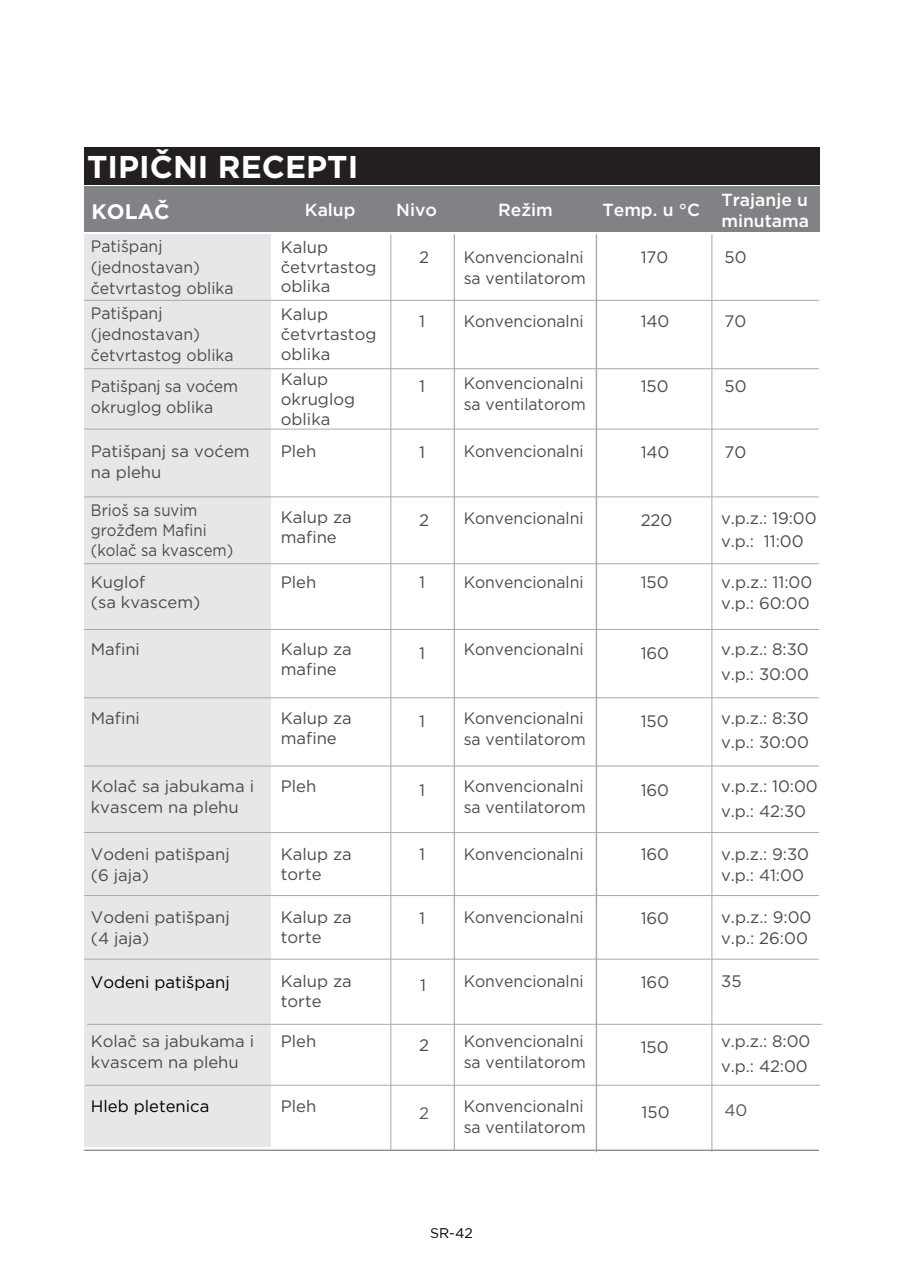
<style>
.page{position:relative;width:903px;height:1275px;background:#fff}
.page>*{position:absolute;margin:0;border:0;box-sizing:border-box;transform-origin:0 0}
.t1{font:700 31.5px "Gotham";color:#fff}
.t2{font:700 21px "Gotham";color:#fff}
.t3{font:500 17.5px/21px "Gotham";color:#fff}
.t4{font:16.62px/19.9px "Gotham";color:#4b4c4d}
.t5{font:16.62px/21px "Gotham";color:#4b4c4d;scale:.95 1}
.t6{font:16.62px/19.9px "Gotham";color:#4b4c4d;scale:.9 1}
.t7{font:16.62px "Gotham";color:#000}
.t8{font:16.62px "Gotham";color:#565a5c}
.t9{font:14px "Gotham";color:#000}
</style>
<div class="page">
<div style="left:84px;top:234px;width:186px;height:913px;background:#e6e7e9"></div>
<div style="left:84px;top:147px;width:735px;height:37px;background:#231f20"></div>
<hr style="left:84px;top:300px;width:735px;height:1px;background:#a8a9ad">
<hr style="left:84px;top:368px;width:735px;height:1px;background:#a8a9ad">
<hr style="left:84px;top:429px;width:735px;height:1px;background:#a8a9ad">
<hr style="left:84px;top:496px;width:735px;height:1px;background:#a8a9ad">
<hr style="left:84px;top:563px;width:735px;height:1px;background:#a8a9ad">
<hr style="left:84px;top:629px;width:735px;height:1px;background:#a8a9ad">
<hr style="left:84px;top:697px;width:735px;height:1px;background:#a8a9ad">
<hr style="left:84px;top:766px;width:735px;height:1px;background:#a8a9ad">
<hr style="left:84px;top:832px;width:735px;height:1px;background:#a8a9ad">
<hr style="left:84px;top:895px;width:735px;height:1px;background:#a8a9ad">
<hr style="left:84px;top:959px;width:735px;height:1px;background:#a8a9ad">
<hr style="left:84px;top:1150px;width:735px;height:1px;background:#636366">
<hr style="left:390px;top:234px;width:1px;height:917px;background:#a8a9ad">
<hr style="left:454px;top:234px;width:1px;height:916px;background:#a8a9ad">
<hr style="left:596px;top:234px;width:1px;height:918px;background:#a8a9ad">
<hr style="left:711px;top:234px;width:1px;height:918px;background:#a8a9ad">
<div style="left:84px;top:187px;width:735px;height:45px;background:#808285"></div>
<hr style="left:85px;top:1085px;width:735px;height:1px;background:#a8a9ad">
<hr style="left:87px;top:1024px;width:735px;height:1px;background:#a8a9ad">
<h1 class="t1" style="left:87px;top:146px;width:273px">TIPIČNI RECEPTI</h1>
<p class="t2" style="left:92px;top:197px;width:80px">KOLAČ</p>
<p class="t3" style="left:305px;top:199px;width:52px">Kalup</p>
<p class="t3" style="left:396px;top:199px;width:42px">Nivo</p>
<p class="t3" style="left:498px;top:199px;width:56px">Režim</p>
<p class="t3" style="left:602px;top:199px;width:99px">Temp. u °C</p>
<p class="t3" style="left:721px;top:189px;width:89px">Trajanje u minutama</p>
<p class="t5" style="left:91px;top:235px;width:152px">Patišpanj (jednostavan) četvrtastog oblika</p>
<p class="t4" style="left:281px;top:236px;width:97px">Kalup četvrtastog oblika</p>
<p class="t5" style="left:464px;top:246px;width:130px">Konvencionalni sa ventilatorom</p>
<p class="t5" style="left:464px;top:310px;width:128px">Konvencionalni</p>
<p class="t4" style="left:641px;top:247px;width:29px">170</p>
<p class="t4" style="left:724px;top:247px;width:23px">50</p>
<p class="t4" style="left:419px;top:247px;width:11px">2</p>
<p class="t5" style="left:91px;top:302px;width:152px">Patišpanj (jednostavan) četvrtastog oblika</p>
<p class="t4" style="left:281px;top:304px;width:97px">Kalup četvrtastog oblika</p>
<p class="t4" style="left:641px;top:311px;width:30px">140</p>
<p class="t4" style="left:724px;top:311px;width:23px">70</p>
<p class="t4" style="left:419px;top:311px;width:7px">1</p>
<p class="t5" style="left:91px;top:375px;width:156px">Patišpanj sa voćem okruglog oblika</p>
<p class="t4" style="left:91px;top:441px;width:160px;line-height:21px">Patišpanj sa voćem na plehu</p>
<p class="t6" style="left:91px;top:500px;width:160px">Brioš sa suvim grožđem Mafini (kolač sa kvascem)</p>
<p class="t4" style="left:91px;top:572px;width:111px">Kuglof<br>(sa kvascem)</p>
<p class="t4" style="left:91px;top:638px;width:51px">Mafini</p>
<p class="t4" style="left:91px;top:707px;width:51px">Mafini</p>
<p class="t4" style="left:91px;top:775px;width:165px;line-height:21px">Kolač sa jabukama i kvascem na plehu</p>
<p class="t4" style="left:91px;top:843px;width:141px;line-height:21px">Vodeni patišpanj (6 jaja)</p>
<p class="t4" style="left:91px;top:906px;width:141px;line-height:21px">Vodeni patišpanj (4 jaja)</p>
<p class="t7" style="left:91px;top:971px;width:141px">Vodeni patišpanj</p>
<p class="t4" style="left:281px;top:368px;width:76px">Kalup okruglog oblika</p>
<p class="t4" style="left:281px;top:441px;width:37px">Pleh</p>
<p class="t4" style="left:281px;top:507px;width:73px">Kalup za mafine</p>
<p class="t4" style="left:281px;top:572px;width:37px">Pleh</p>
<p class="t4" style="left:281px;top:638px;width:73px">Kalup za mafine</p>
<p class="t4" style="left:281px;top:707px;width:73px">Kalup za mafine</p>
<p class="t4" style="left:281px;top:776px;width:37px">Pleh</p>
<p class="t4" style="left:281px;top:844px;width:73px">Kalup za torte</p>
<p class="t4" style="left:281px;top:906px;width:73px">Kalup za torte</p>
<p class="t4" style="left:281px;top:971px;width:73px">Kalup za torte</p>
<p class="t4" style="left:419px;top:376px;width:7px">1</p>
<p class="t4" style="left:419px;top:442px;width:7px">1</p>
<p class="t5" style="left:464px;top:372px;width:130px">Konvencionalni sa ventilatorom</p>
<p class="t5" style="left:464px;top:441px;width:128px">Konvencionalni</p>
<p class="t4" style="left:641px;top:376px;width:29px">150</p>
<p class="t4" style="left:641px;top:442px;width:30px">140</p>
<p class="t4" style="left:724px;top:376px;width:23px">50</p>
<p class="t4" style="left:724px;top:442px;width:23px">70</p>
<p class="t4" style="left:419px;top:510px;width:11px">2</p>
<p class="t4" style="left:419px;top:572px;width:7px">1</p>
<p class="t4" style="left:419px;top:643px;width:7px">1</p>
<p class="t4" style="left:419px;top:711px;width:7px">1</p>
<p class="t4" style="left:419px;top:779px;width:7px">1</p>
<p class="t4" style="left:419px;top:844px;width:7px">1</p>
<p class="t5" style="left:464px;top:507px;width:128px">Konvencionalni</p>
<p class="t5" style="left:464px;top:571px;width:128px">Konvencionalni</p>
<p class="t5" style="left:464px;top:638px;width:128px">Konvencionalni</p>
<p class="t5" style="left:464px;top:707px;width:130px">Konvencionalni sa ventilatorom</p>
<p class="t5" style="left:464px;top:775px;width:130px">Konvencionalni sa ventilatorom</p>
<p class="t5" style="left:464px;top:843px;width:128px">Konvencionalni</p>
<p class="t4" style="left:641px;top:510px;width:33px">220</p>
<p class="t4" style="left:641px;top:572px;width:29px">150</p>
<p class="t4" style="left:641px;top:643px;width:30px">160</p>
<p class="t4" style="left:641px;top:711px;width:29px">150</p>
<p class="t4" style="left:641px;top:780px;width:30px">160</p>
<p class="t4" style="left:641px;top:844px;width:30px">160</p>
<p class="t4" style="left:721px;top:506px;width:97px;line-height:23.4px">v.p.z.: 19:00 v.p.: 11:00</p>
<p class="t4" style="left:721px;top:571px;width:92px;line-height:21.2px">v.p.z.: 11:00 v.p.: 60:00</p>
<p class="t4" style="left:721px;top:635px;width:89px;line-height:25.9px">v.p.z.: 8:30 v.p.: 30:00</p>
<p class="t4" style="left:721px;top:705px;width:89px;line-height:24.2px">v.p.z.: 8:30 v.p.: 30:00</p>
<p class="t4" style="left:721px;top:774px;width:98px;line-height:24.5px">v.p.z.: 10:00 v.p.: 42:30</p>
<p class="t4" style="left:721px;top:843px;width:89px;line-height:21px">v.p.z.: 9:30 v.p.: 41:00</p>
<p class="t4" style="left:419px;top:907px;width:7px">1</p>
<p class="t4" style="left:420px;top:975px;width:7px">1</p>
<p class="t5" style="left:464px;top:906px;width:128px">Konvencionalni</p>
<p class="t5" style="left:464px;top:970px;width:128px">Konvencionalni</p>
<p class="t4" style="left:641px;top:907px;width:30px">160</p>
<p class="t4" style="left:641px;top:972px;width:30px">160</p>
<p class="t4" style="left:721px;top:906px;width:92px;line-height:21.3px">v.p.z.: 9:00 v.p.: 26:00</p>
<p class="t4" style="left:721px;top:971px;width:22px">35</p>
<p class="t4" style="left:91px;top:1030px;width:165px;line-height:21px">Kolač sa jabukama i kvascem na plehu</p>
<p class="t7" style="left:91px;top:1095px;width:120px">Hleb pletenica</p>
<p class="t4" style="left:281px;top:1031px;width:37px">Pleh</p>
<p class="t4" style="left:281px;top:1095px;width:37px">Pleh</p>
<p class="t5" style="left:464px;top:1030px;width:130px">Konvencionalni sa ventilatorom</p>
<p class="t5" style="left:464px;top:1095px;width:130px">Konvencionalni sa ventilatorom</p>
<p class="t4" style="left:721px;top:1028px;width:91px;line-height:25.2px">v.p.z.: 8:00 v.p.: 42:00</p>
<p class="t4" style="left:419px;top:1035px;width:11px">2</p>
<p class="t4" style="left:641px;top:1037px;width:30px">150</p>
<p class="t8" style="left:419px;top:1102px;width:11px">2</p>
<p class="t4" style="left:642px;top:1101px;width:30px">150</p>
<p class="t8" style="left:724px;top:1100px;width:25px">40</p>
<p class="t9" style="left:430px;top:1225px;width:44px">SR-42</p>
</div>
